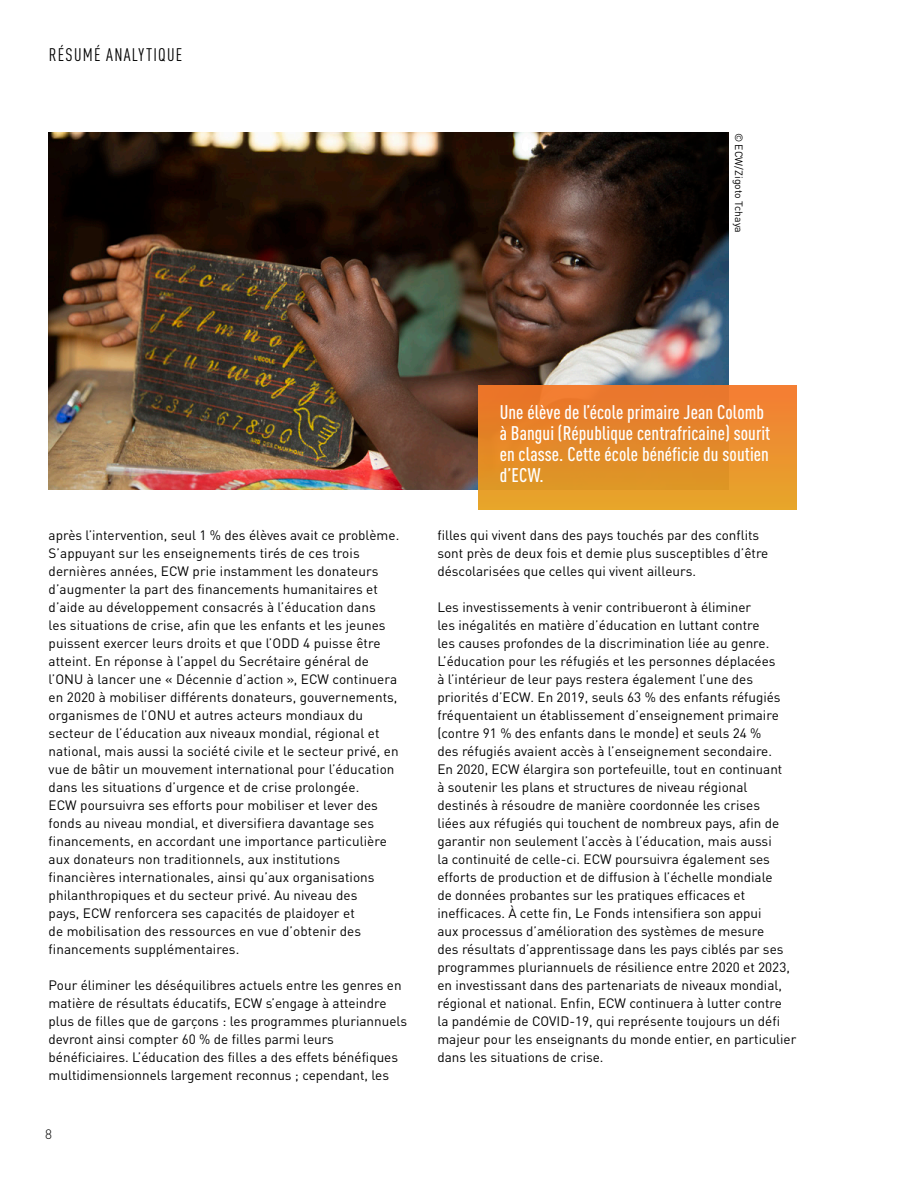
<style>
.page{position:relative;width:918px;height:1188px;background:#fff}
.page>*{position:absolute;margin:0;border:0;box-sizing:border-box;transform-origin:0 0}
.Quotes_yellow_gradie{font:500 condensed 19.5px/21px "DIN Pro";letter-spacing:.005em;color:#fff}
.t1{font:condensed 18px "DIN Pro";letter-spacing:.07em;color:#000}
.Body_copy_Reg_10_13{font:13.5px/18px "DIN Pro";color:#000}
.t2{font:300 13.5px "DIN Pro";color:#000}
.image_credit{font:10.5px "DIN Pro";color:#000}
</style>
<div class="page">
<img style="left:49px;top:133px;width:680px;height:357px">
<div style="left:478px;top:385px;width:318px;height:124px;background:linear-gradient(to bottom,#eb742d,#e2a328)"></div>
<h2 class="t1" style="left:49px;top:42px;width:135px">RÉSUMÉ ANALYTIQUE</h2>
<p class="image_credit" style="left:747px;top:133px;width:102px;rotate:90deg">© ECW/Zigoto Tchaya</p>
<p class="Body_copy_Reg_10_13" style="left:49px;top:525px;width:352px">après l’intervention, seul 1 % des élèves avait ce problème.</p>
<p class="Body_copy_Reg_10_13" style="left:49px;top:543px;width:351px">S’appuyant sur les enseignements tirés de ces trois dernières années, ECW prie instamment les donateurs d’augmenter la part des financements humanitaires et d’aide au développement consacrés à l’éducation dans<br>les situations de crise, afin que les enfants et les jeunes puissent exercer leurs droits et que l’ODD 4 puisse être atteint. En réponse à l’appel du Secrétaire général de l’ONU à lancer une « Décennie d’action », ECW continuera en 2020 à mobiliser différents donateurs, gouvernements, organismes de l’ONU et autres acteurs mondiaux du secteur de l’éducation aux niveaux mondial, régional et national, mais aussi la société civile et le secteur privé, en vue de bâtir un mouvement international pour l’éducation dans les situations d’urgence et de crise prolongée.<br>ECW poursuivra ses efforts pour mobiliser et lever des fonds au niveau mondial, et diversifiera davantage ses financements, en accordant une importance particulière aux donateurs non traditionnels, aux institutions financières internationales, ainsi qu’aux organisations philanthropiques et du secteur privé. Au niveau des<br>pays, ECW renforcera ses capacités de plaidoyer et<br>de mobilisation des ressources en vue d’obtenir des financements supplémentaires.</p>
<p class="Body_copy_Reg_10_13" style="left:49px;top:975px;width:360px">Pour éliminer les déséquilibres actuels entre les genres en matière de résultats éducatifs, ECW s’engage à atteindre plus de filles que de garçons : les programmes pluriannuels devront ainsi compter 60 % de filles parmi leurs bénéficiaires. L’éducation des filles a des effets bénéfiques multidimensionnels largement reconnus ; cependant, les</p>
<p class="t2" style="left:45px;top:1124px;width:8px">8</p>
<p class="Quotes_yellow_gradie" style="left:500px;top:400px;width:272px">Une élève de l’école primaire Jean Colomb à Bangui (République centrafricaine) sourit en classe. Cette école bénéficie du soutien d’ECW.</p>
<p class="Body_copy_Reg_10_13" style="left:437px;top:525px;width:333px">filles qui vivent dans des pays touchés par des conflits sont près de deux fois et demie plus susceptibles d’être déscolarisées que celles qui vivent ailleurs.</p>
<p class="Body_copy_Reg_10_13" style="left:437px;top:597px;width:361px">Les investissements à venir contribueront à éliminer<br>les inégalités en matière d’éducation en luttant contre<br>les causes profondes de la discrimination liée au genre.<br>L’éducation pour les réfugiés et les personnes déplacées<br>à l’intérieur de leur pays restera également l’une des priorités d’ECW. En 2019, seuls 63 % des enfants réfugiés fréquentaient un établissement d’enseignement primaire (contre 91 % des enfants dans le monde) et seuls 24 %<br>des réfugiés avaient accès à l’enseignement secondaire.<br>En 2020, ECW élargira son portefeuille, tout en continuant<br>à soutenir les plans et structures de niveau régional destinés à résoudre de manière coordonnée les crises<br>liées aux réfugiés qui touchent de nombreux pays, afin de garantir non seulement l’accès à l’éducation, mais aussi<br>la continuité de celle-ci. ECW poursuivra également ses efforts de production et de diffusion à l’échelle mondiale<br>de données probantes sur les pratiques efficaces et inefficaces. À cette fin, Le Fonds intensifiera son appui<br>aux processus d’amélioration des systèmes de mesure<br>des résultats d’apprentissage dans les pays ciblés par ses programmes pluriannuels de résilience entre 2020 et 2023, en investissant dans des partenariats de niveaux mondial, régional et national. Enfin, ECW continuera à lutter contre<br>la pandémie de COVID-19, qui représente toujours un défi majeur pour les enseignants du monde entier, en particulier dans les situations de crise.</p>
</div>
